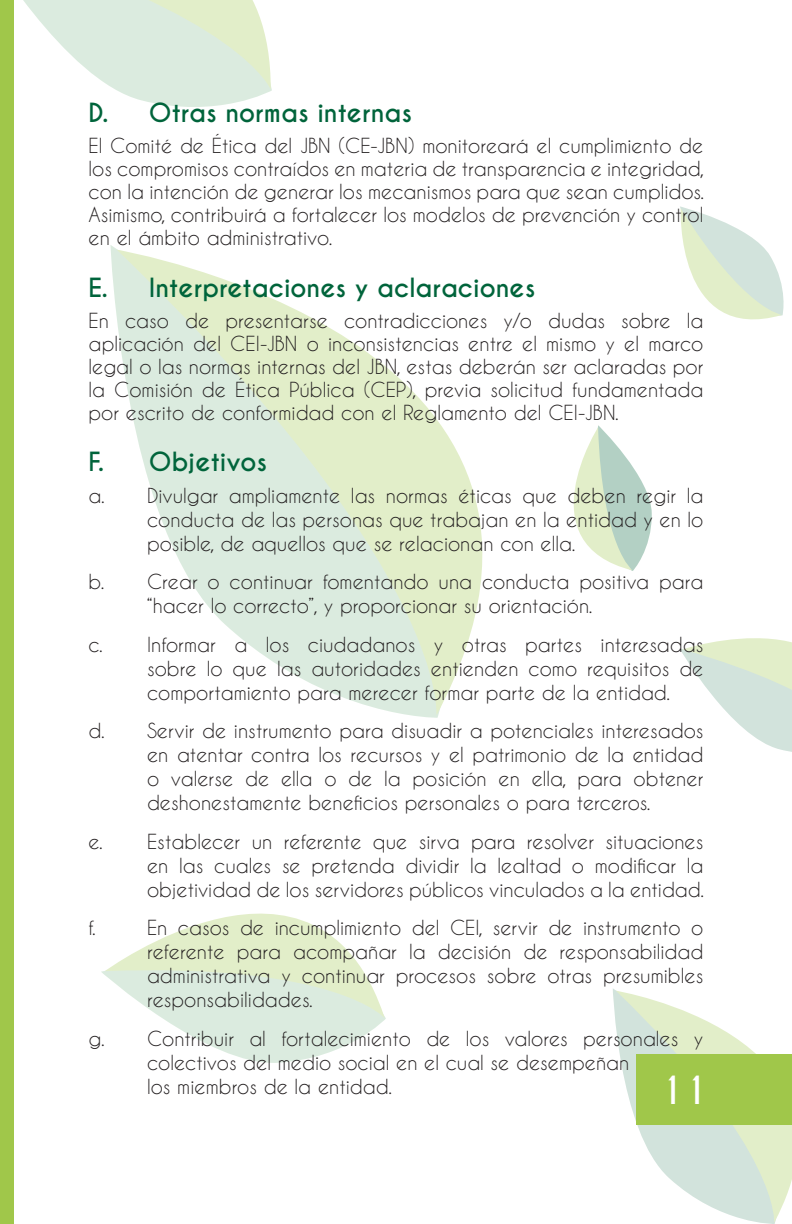
<style>
.page{position:relative;width:792px;height:1224px;background:#fff}
.page>*{position:absolute;margin:0;border:0;box-sizing:border-box;transform-origin:0 0}
.t1{font:700 36.4px "Caviar Dreams";color:#fff}
.t2{font:700 24.8px "Caviar Dreams";color:#00643b}
.t3{font:19.4px/24px "Caviar Dreams";color:#231f20;text-align:justify}
</style>
<div class="page">
<svg style="left:117px;top:250px;width:366px;height:465px"></svg>
<svg style="left:616px;top:991px;width:176px;height:232px"></svg>
<svg style="left:23px;top:0;width:249px;height:107px"></svg>
<svg style="left:101px;top:971px;width:285px;height:92px"></svg>
<svg style="left:105px;top:913px;width:280px;height:105px"></svg>
<svg style="left:680px;top:638px;width:112px;height:114px"></svg>
<svg style="left:573px;top:425px;width:79px;height:146px"></svg>
<svg style="left:680px;top:206px;width:104px;height:114px"></svg>
<div style="left:0;top:0;width:14px;height:1224px;background:#a0c74a"></div>
<div style="left:636px;top:1055px;width:156px;height:70px;background:#a0c74a"></div>
<p class="t2" style="left:89px;top:98px;width:325px">D. Otras normas internas</p>
<p class="t3" style="left:89px;top:134px;width:617px;line-height:23px">El Comité de Ética del JBN (CE-JBN) monitoreará el cumplimiento de los compromisos contraídos en materia de transparencia e integridad, con la intención de generar los mecanismos para que sean cumplidos.<br>Asimismo, contribuirá a fortalecer los modelos de prevención y control en el ámbito administrativo.</p>
<p class="t2" style="left:89px;top:272px;width:448px">E. Interpretaciones y aclaraciones</p>
<p class="t3" style="left:89px;top:308px;width:616px;line-height:23px">En caso de presentarse contradicciones y/o dudas sobre la aplicación del CEI-JBN o inconsistencias entre el mismo y el marco legal o las normas internas del JBN, estas deberán ser aclaradas por la Comisión de Ética Pública (CEP), previa solicitud fundamentada por escrito de conformidad con el Reglamento del CEI-JBN.</p>
<p class="t2" style="left:89px;top:447px;width:180px">F. Objetivos</p>
<p class="t3" style="left:147px;top:483px;width:558px;text-indent:-58px">a. Divulgar ampliamente las normas éticas que deben regir la conducta de las personas que trabajan en la entidad y en lo posible, de aquellos que se relacionan con ella.</p>
<p class="t3" style="left:147px;top:570px;width:558px;text-indent:-58px">b. Crear o continuar fomentando una conducta positiva para “hacer lo correcto”, y proporcionar su orientación.</p>
<p class="t3" style="left:147px;top:632px;width:558px;text-indent:-58px">c. Informar a los ciudadanos y otras partes interesadas sobre lo que las autoridades entienden como requisitos de comportamiento para merecer formar parte de la entidad.</p>
<p class="t3" style="left:147px;top:718px;width:558px;text-indent:-58px">d. Servir de instrumento para disuadir a potenciales interesados en atentar contra los recursos y el patrimonio de la entidad o valerse de ella o de la posición en ella, para obtener deshonestamente beneficios personales o para terceros.</p>
<p class="t3" style="left:147px;top:829px;width:559px;text-indent:-58px">e. Establecer un referente que sirva para resolver situaciones en las cuales se pretenda dividir la lealtad o modificar la objetividad de los servidores públicos vinculados a la entidad.</p>
<p class="t3" style="left:89px;top:915px;width:9px">f.</p>
<p class="t3" style="left:147px;top:915px;width:558px">En casos de incumplimiento del CEI, servir de instrumento o referente para acompañar la decisión de responsabilidad administrativa y continuar procesos sobre otras presumibles responsabilidades.</p>
<p class="t3" style="left:147px;top:1026px;width:558px;text-align:left;text-indent:-58px">g. Contribuir al fortalecimiento de los valores personales y colectivos del medio social en el cual se desempeñan<br>los miembros de la entidad.</p>
<h1 class="t1" style="left:659px;top:1068px;width:51px">11</h1>
</div>
